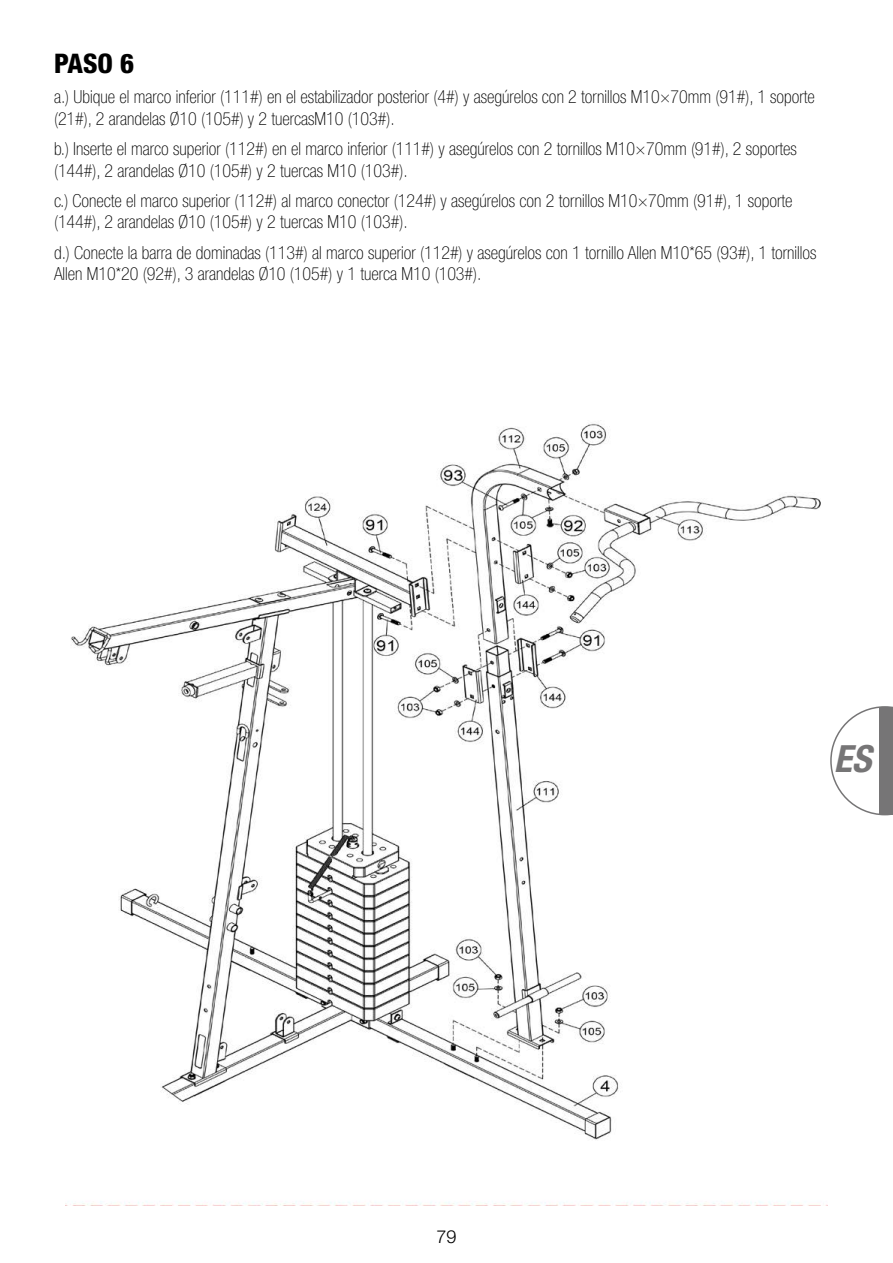
<style>
.page{position:relative;width:893px;height:1263px;background:#fff}
.page>*{position:absolute;margin:0;border:0;box-sizing:border-box;transform-origin:0 0}
.t1{font:italic 700 condensed 37.5px "Helvetica Neue LT Std";color:#767576}
.t2{font:800 condensed 27px "Helvetica Neue LT Std";color:#000}
.t3{font:100 condensed 18px/21.6px "Helvetica Neue LT Std";color:#000}
.t4{font:300 18px "Helvetica Neue LT Std";color:#000}
</style>
<div class="page">
<svg style="left:830px;top:706px;width:63px;height:109px"></svg>
<div style="left:879px;top:707px;width:14px;height:107px;background:#767576"></div>
<img style="left:66px;top:423px;width:761px;height:783px">
<h2 class="t2" style="left:54px;top:47px;width:82px">PASO 6</h2>
<p class="t3" style="left:54px;top:86px;width:762px">a.) Ubique el marco inferior (111#) en el estabilizador posterior (4#) y asegúrelos con 2 tornillos M10×70mm (91#), 1 soporte (21#), 2 arandelas Ø10 (105#) y 2 tuercasM10 (103#).</p>
<p class="t3" style="left:54px;top:138px;width:744px">b.) Inserte el marco superior (112#) en el marco inferior (111#) y asegúrelos con 2 tornillos M10×70mm (91#), 2 soportes (144#), 2 arandelas Ø10 (105#) y 2 tuercas M10 (103#).</p>
<p class="t3" style="left:54px;top:190px;width:740px">c.) Conecte el marco superior (112#) al marco conector (124#) y asegúrelos con 2 tornillos M10×70mm (91#), 1 soporte (144#), 2 arandelas Ø10 (105#) y 2 tuercas M10 (103#).</p>
<p class="t3" style="left:54px;top:241px;width:764px">d.) Conecte la barra de dominadas (113#) al marco superior (112#) y asegúrelos con 1 tornillo Allen M10*65 (93#), 1 tornillos<br>Allen M10*20 (92#), 3 arandelas Ø10 (105#) y 1 tuerca M10 (103#).</p>
<p class="t4" style="left:436px;top:1225px;width:22px">79</p>
<h1 class="t1" style="left:834px;top:736px;width:39px">ES</h1>
</div>
